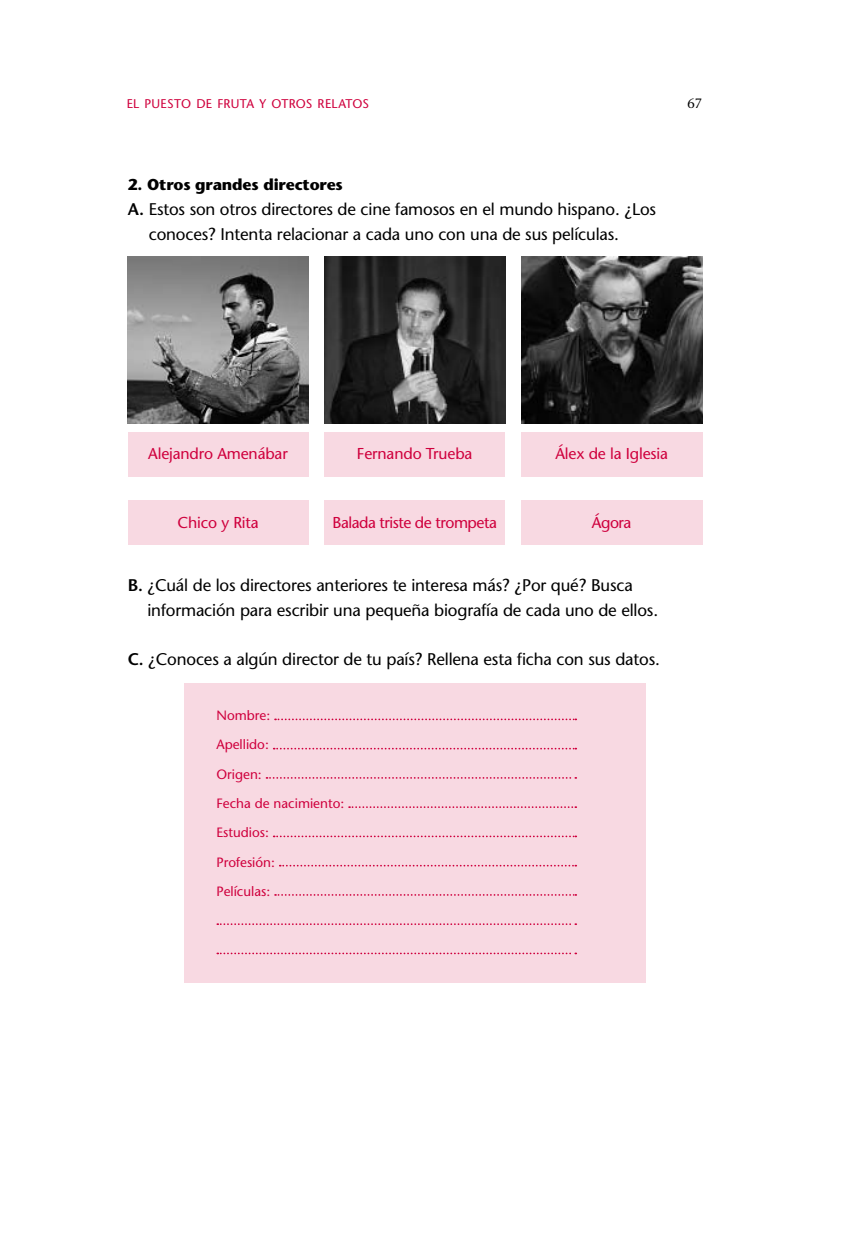
<style>
.page{position:relative;width:862px;height:1244px;background:#fff}
.page>*{position:absolute;margin:0;border:0;box-sizing:border-box;transform-origin:0 0}
.enunciado_actividad{font:16.88px/24.8px "Stone Sans";letter-spacing:-.01em;color:#000}
.t1{font:15.75px "Stone Sans";letter-spacing:-.01em;color:#cf003d}
.titulo_actividad{font:700 15.75px "Stone Sans";letter-spacing:-.01em;color:#000}
.t2{font:15.75px "Stone Sans";letter-spacing:-.03em;color:#cf003d}
.t3{font:13.5px/29.2px "Stone Sans";color:#cf003d}
.t4{font:13.5px "Stone Serif";color:#000}
.encabezado_drcha{font:12.6px "Stone Sans";letter-spacing:.015em;color:#cf003d}
.s1{font-family:"Stone Sans ITC Std";font-weight:600}
.s2{font-weight:600}
</style>
<div class="page">
<img style="left:128px;top:257px;width:180px;height:167px">
<div style="left:128px;top:500px;width:180px;height:45px;background:#f8d9e2"></div>
<div style="left:324px;top:500px;width:180px;height:45px;background:#f8d9e2"></div>
<div style="left:520px;top:500px;width:182px;height:45px;background:#f8d9e2"></div>
<div style="left:128px;top:432px;width:180px;height:44px;background:#f8d9e2"></div>
<div style="left:324px;top:432px;width:180px;height:44px;background:#f8d9e2"></div>
<div style="left:520px;top:432px;width:182px;height:44px;background:#f8d9e2"></div>
<img style="left:324px;top:257px;width:181px;height:167px">
<img style="left:521px;top:257px;width:181px;height:167px">
<div style="left:184px;top:683px;width:461px;height:300px;background:#f8d9e2"></div>
<svg style="left:275px;top:718px;width:301px;height:2px"></svg>
<svg style="left:273px;top:748px;width:303px;height:1px"></svg>
<svg style="left:266px;top:777px;width:310px;height:2px"></svg>
<svg style="left:349px;top:806px;width:227px;height:2px"></svg>
<svg style="left:273px;top:835px;width:303px;height:2px"></svg>
<svg style="left:279px;top:865px;width:297px;height:1px"></svg>
<svg style="left:275px;top:894px;width:301px;height:2px"></svg>
<svg style="left:217px;top:923px;width:359px;height:2px"></svg>
<svg style="left:217px;top:952px;width:359px;height:2px"></svg>
<p class="encabezado_drcha" style="left:127px;top:97px;width:244px">EL PUESTO DE FRUTA Y OTROS RELATOS</p>
<p class="t4" style="left:686px;top:96px;width:17px">67</p>
<p class="titulo_actividad" style="left:128px;top:175px;width:217px">2. Otros grandes directores</p>
<p class="enunciado_actividad" style="left:149px;top:197px;width:508px;text-indent:-21px"><span class="s1">A.</span> Estos son otros directores de cine famosos en el mundo hispano. ¿Los conoces? Intenta relacionar a cada uno con una de sus películas.</p>
<p class="t1" style="left:148px;top:444px;width:141px">Alejandro Amenábar</p>
<p class="t1" style="left:357px;top:444px;width:117px">Fernando Trueba</p>
<p class="t1" style="left:555px;top:444px;width:114px">Álex de la Iglesia</p>
<p class="t1" style="left:177px;top:513px;width:83px">Chico y Rita</p>
<p class="t2" style="left:332px;top:513px;width:166px">Balada triste de trompeta</p>
<p class="t1" style="left:591px;top:513px;width:41px">Ágora</p>
<p class="enunciado_actividad" style="left:147px;top:573px;width:512px;text-indent:-20px"><span class="s2">B.</span> ¿Cuál de los directores anteriores te interesa más? ¿Por qué? Busca información para escribir una pequeña biografía de cada uno de ellos.</p>
<p class="enunciado_actividad" style="left:128px;top:647px;width:533px"><span class="s2">C.</span> ¿Conoces a algún director de tu país? Rellena esta ficha con sus datos.</p>
<p class="t3" style="left:216px;top:701px;width:129px">Nombre:<br>Apellido:<br>Origen:<br>Fecha de nacimiento:<br>Estudios:<br>Profesión:<br>Películas:</p>
</div>
